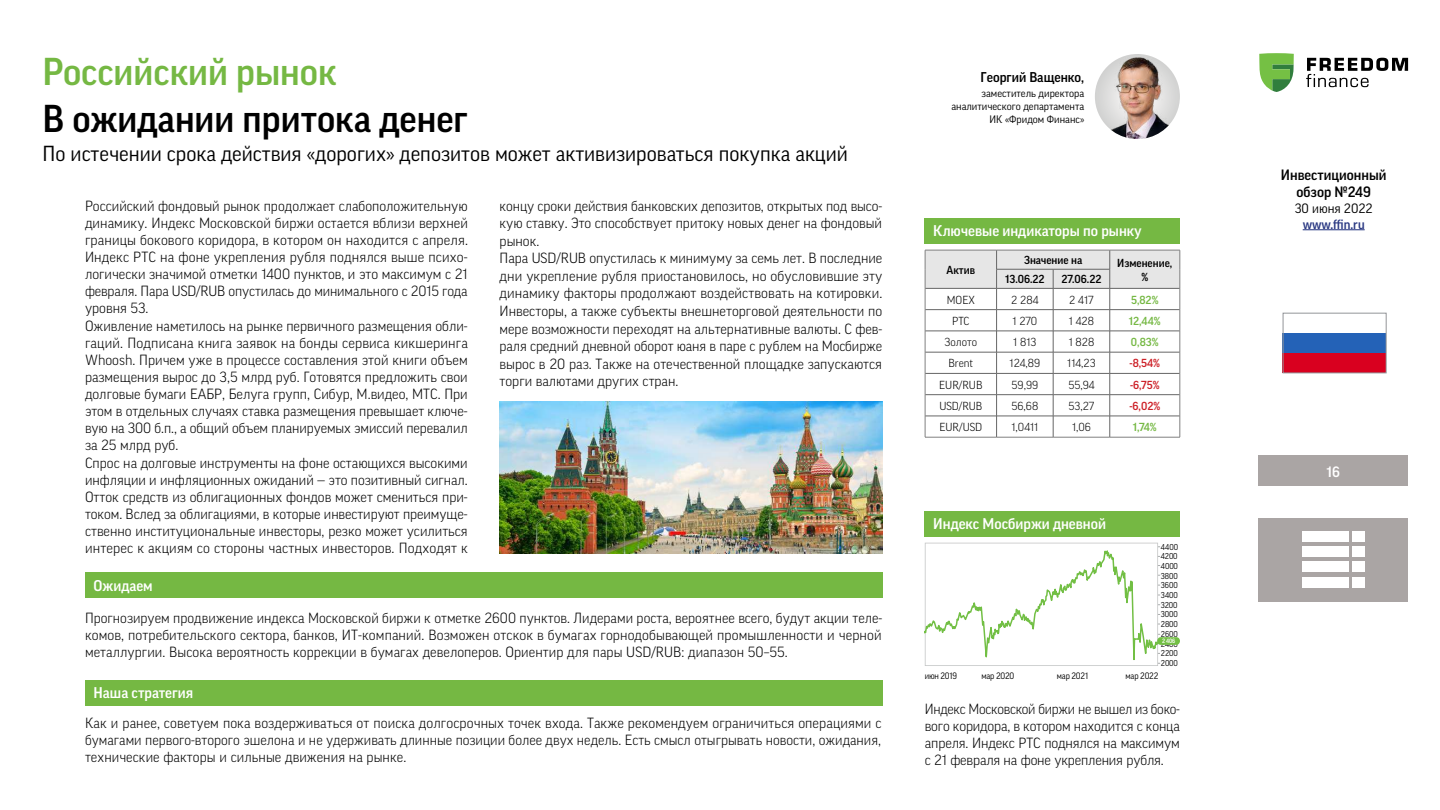
<style>
.page{position:relative;width:1440px;height:810px;background:#fff}
.page>*{position:absolute;margin:0;border:0;box-sizing:border-box;transform-origin:0 0}
.t1{font:500 37.5px "Good Pro";color:#000}
.t2{font:500 37.5px "Good Pro";color:#75b843}
.t3{font:21px "Good Pro";color:#000}
.t4{font:500 15px "Good Pro";color:#fff}
.t5{font:500 14.48px/17.4px "Good Pro";color:#000;text-align:center}
.t6{font:500 14.48px "Good Pro";color:#fff}
.t7{font:300 14.25px/17.1px "Good Pro";color:#000;text-align:justify}
.t8{font:500 13.73px "Good Pro";color:#000}
.t9{font:500 13.05px "Good Pro";color:#293882}
.t10{font:13.05px "Good Pro";color:#000}
.t11{font:300 11.25px "Good Pro";color:#000}
.t12{font:500 11.25px "Good Pro";color:#000}
.t13{font:500 11.25px "Good Pro";color:#75b843}
.t14{font:500 11.25px "Good Pro";color:#cd2027}
.t15{font:10.5px/12.6px "Good Pro";color:#000;text-align:right}
.t16{font:9px "Good Pro";letter-spacing:-.02em;color:#000;scale:.94 1}
.t17{font:8.25px/9.7px "Good Pro";letter-spacing:-.015em;color:#000;text-align:justify;scale:.94 1}
.t18{font:500 6.07px "Good Pro";color:#fff;scale:.94 1}
</style>
<div class="page">
<hr style="left:1303px;top:229px;width:62px;height:1px;background:#293882">
<div style="left:1258px;top:456px;width:150px;height:30px;background:#aaa5a4"></div>
<div style="left:1259px;top:518px;width:149px;height:83px;background:#aaa5a4"></div>
<div style="left:1302px;top:531px;width:46px;height:11px;background:#fff"></div>
<div style="left:1352px;top:531px;width:13px;height:11px;background:#fff"></div>
<div style="left:1302px;top:547px;width:46px;height:10px;background:#fff"></div>
<div style="left:1352px;top:547px;width:13px;height:10px;background:#fff"></div>
<div style="left:1302px;top:562px;width:46px;height:10px;background:#fff"></div>
<div style="left:1352px;top:562px;width:13px;height:10px;background:#fff"></div>
<div style="left:1302px;top:577px;width:46px;height:11px;background:#fff"></div>
<div style="left:1352px;top:577px;width:13px;height:11px;background:#fff"></div>
<svg style="left:1259px;top:53px;width:35px;height:39px"></svg>
<svg style="left:1306px;top:58px;width:102px;height:29px"></svg>
<div style="left:1283px;top:333px;width:103px;height:20px;background:#2462b7"></div>
<div style="left:1283px;top:353px;width:103px;height:20px;background:#d9001f"></div>
<div style="left:1283px;top:313px;width:103px;height:60px;border:1px solid #939598"></div>
<div style="left:85px;top:573px;width:797px;height:25px;background:#75b843"></div>
<svg style="left:925px;top:250px;width:256px;height:187px"></svg>
<hr style="left:925px;top:437px;width:72px;height:1px;background:#808080">
<hr style="left:997px;top:437px;width:56px;height:1px;background:#808080">
<hr style="left:1053px;top:437px;width:57px;height:1px;background:#808080">
<hr style="left:1110px;top:437px;width:70px;height:1px;background:#808080">
<div style="left:925px;top:218px;width:255px;height:26px;background:#75b843"></div>
<div style="left:85px;top:680px;width:797px;height:25px;background:#75b843"></div>
<div style="left:925px;top:511px;width:255px;height:25px;background:#75b843"></div>
<div style="left:1157px;top:637px;width:23px;height:8px;background:#72bf44;border-radius:4px"></div>
<svg style="left:925px;top:543px;width:235px;height:123px"></svg>
<div style="left:1095px;top:54px;width:85px;height:85px;background:#d4d4d3;border-radius:43px"></div>
<img style="left:1098px;top:54px;width:78px;height:85px">
<img style="left:500px;top:402px;width:382px;height:151px">
<h1 class="t2" style="left:43px;top:50px;width:296px">Российский рынок</h1>
<h1 class="t1" style="left:43px;top:97px;width:427px">В ожидании притока денег</h1>
<h2 class="t3" style="left:43px;top:142px;width:807px">По истечении срока действия «дорогих» депозитов может активизироваться покупка акций</h2>
<p class="t7" style="left:85px;top:197px;width:384px;text-align:left">Российский фондовый рынок продолжает слабоположительную динамику. Индекс Московской биржи остается вблизи верхней границы бокового коридора, в котором он находится с апреля.<br>Индекс РТС на фоне укрепления рубля поднялся выше психо&shy;логически значимой отметки 1400 пунктов, и это максимум с 21 февраля. Пара USD/RUB опустилась до минимального с 2015 года уровня 53.<br>Оживление наметилось на рынке первичного размещения обли&shy;гаций. Подписана книга заявок на бонды сервиса кикшеринга Whoosh. Причем уже в процессе составления этой книги объем размещения вырос до 3,5 млрд руб. Готовятся предложить свои долговые бумаги ЕАБР, Белуга групп, Сибур, М.видео, МТС. При этом в отдельных случаях ставка размещения превышает ключе&shy;вую на 300 б.п., а общий объем планируемых эмиссий перевалил за 25 млрд руб.<br>Спрос на долговые инструменты на фоне остающихся высокими инфляции и инфляционных ожиданий — это позитивный сигнал.<br>Отток средств из облигационных фондов может смениться при&shy;током. Вслед за облигациями, в которые инвестируют преимуще&shy;ственно институциональные инвесторы, резко может усилиться интерес к акциям со стороны частных инвесторов. Подходят к</p>
<p class="t7" style="left:500px;top:197px;width:384px;line-height:17.5px;text-align:left">концу сроки действия банковских депозитов, открытых под высо&shy;кую ставку. Это способствует притоку новых денег на фондовый рынок.<br>Пара USD/RUB опустилась к минимуму за семь лет. В последние дни укрепление рубля приостановилось, но обусловившие эту динамику факторы продолжают воздействовать на котировки.<br>Инвесторы, а также субъекты внешнеторговой деятельности по мере возможности переходят на альтернативные валюты. С фев&shy;раля средний дневной оборот юаня в паре с рублем на Мосбирже вырос в 20 раз. Также на отечественной площадке запускаются торги валютами других стран.</p>
<p class="t4" style="left:94px;top:577px;width:61px">Ожидаем</p>
<p class="t7" style="left:85px;top:609px;width:799px">Прогнозируем продвижение индекса Московской биржи к отметке 2600 пунктов. Лидерами роста, вероятнее всего, будут акции теле&shy;комов, потребительского сектора, банков, ИТ-компаний. Возможен отскок в бумагах горнодобывающей промышленности и черной металлургии. Высока вероятность коррекции в бумагах девелоперов. Ориентир для пары USD/RUB: диапазон 50–55.</p>
<p class="t4" style="left:94px;top:684px;width:101px">Наша стратегия</p>
<p class="t7" style="left:85px;top:715px;width:798px">Как и ранее, советуем пока воздерживаться от поиска долгосрочных точек входа. Также рекомендуем ограничиться операциями с бумагами первого-второго эшелона и не удерживать длинные позиции более двух недель. Есть смысл отыгрывать новости, ожидания, технические факторы и сильные движения на рынке.</p>
<p class="t8" style="left:981px;top:69px;width:105px">Георгий Ващенко,</p>
<p class="t15" style="left:951px;top:87px;width:134px">заместитель директора аналитического департамента<br>ИК «Фридом Финанс»</p>
<p class="t4" style="left:933px;top:222px;width:210px">Ключевые индикаторы по рынку</p>
<p class="t12" style="left:947px;top:263px;width:30px">Актив</p>
<p class="t12" style="left:1024px;top:254px;width:60px">Значение на</p>
<p class="t12" style="left:1117px;top:257px;width:56px">Изменение,</p>
<p class="t12" style="left:1005px;top:273px;width:41px">13.06.22</p>
<p class="t12" style="left:1061px;top:273px;width:41px">27.06.22</p>
<p class="t12" style="left:1141px;top:270px;width:8px">%</p>
<p class="t11" style="left:947px;top:293px;width:30px">MOEX</p>
<p class="t11" style="left:1011px;top:293px;width:29px">2 284</p>
<p class="t11" style="left:1069px;top:293px;width:26px">2 417</p>
<p class="t13" style="left:1131px;top:293px;width:29px">5,82%</p>
<p class="t11" style="left:952px;top:314px;width:19px">РТС</p>
<p class="t11" style="left:1012px;top:314px;width:26px">1 270</p>
<p class="t11" style="left:1069px;top:314px;width:27px">1 428</p>
<p class="t13" style="left:1129px;top:314px;width:33px">12,44%</p>
<p class="t11" style="left:945px;top:336px;width:34px">Золото</p>
<p class="t11" style="left:1013px;top:336px;width:25px">1 813</p>
<p class="t11" style="left:1069px;top:336px;width:27px">1 828</p>
<p class="t13" style="left:1131px;top:336px;width:29px">0,83%</p>
<p class="t11" style="left:948px;top:357px;width:26px">Brent</p>
<p class="t11" style="left:1010px;top:357px;width:32px">124,89</p>
<p class="t11" style="left:1067px;top:357px;width:30px">114,23</p>
<p class="t14" style="left:1130px;top:357px;width:32px">-8,54%</p>
<p class="t11" style="left:939px;top:378px;width:45px">EUR/RUB</p>
<p class="t11" style="left:1012px;top:378px;width:28px">59,99</p>
<p class="t11" style="left:1068px;top:378px;width:28px">55,94</p>
<p class="t14" style="left:1130px;top:378px;width:31px">-6,75%</p>
<p class="t11" style="left:939px;top:399px;width:44px">USD/RUB</p>
<p class="t11" style="left:1012px;top:399px;width:28px">56,68</p>
<p class="t11" style="left:1069px;top:399px;width:27px">53,27</p>
<p class="t14" style="left:1129px;top:399px;width:32px">-6,02%</p>
<p class="t11" style="left:939px;top:421px;width:44px">EUR/USD</p>
<p class="t11" style="left:1012px;top:421px;width:28px">1,0411</p>
<p class="t11" style="left:1072px;top:421px;width:20px">1,06</p>
<p class="t13" style="left:1133px;top:421px;width:25px">1,74%</p>
<p class="t4" style="left:933px;top:515px;width:174px">Индекс Мосбиржи дневной</p>
<p class="t17" style="left:1161px;top:542px;width:20px">4400<br>4200<br>4000<br>3800<br>3600<br>3400<br>3200<br>3000<br>2800<br>2600<br>2400<br>2200<br>2000</p>
<p class="t18" style="left:1162px;top:638px;width:15px">2 406</p>
<p class="t16" style="left:925px;top:671px;width:36px">июн 2019</p>
<p class="t16" style="left:981px;top:671px;width:37px">мар 2020</p>
<p class="t16" style="left:1057px;top:671px;width:35px">мар 2021</p>
<p class="t16" style="left:1126px;top:671px;width:36px">мар 2022</p>
<p class="t7" style="left:925px;top:700px;width:257px">Индекс Московской биржи не вышел из боко&shy;вого коридора, в котором находится с конца апреля. Индекс РТС поднялся на максимум с 21 февраля на фоне укрепления рубля.</p>
<p class="t5" style="left:1281px;top:166px;width:107px">Инвестиционный обзор №249</p>
<p class="t10" style="left:1295px;top:201px;width:79px">30 июня 2022</p>
<p class="t9" style="left:1303px;top:217px;width:63px">www.ffin.ru</p>
<p class="t6" style="left:1327px;top:463px;width:15px">16</p>
</div>
